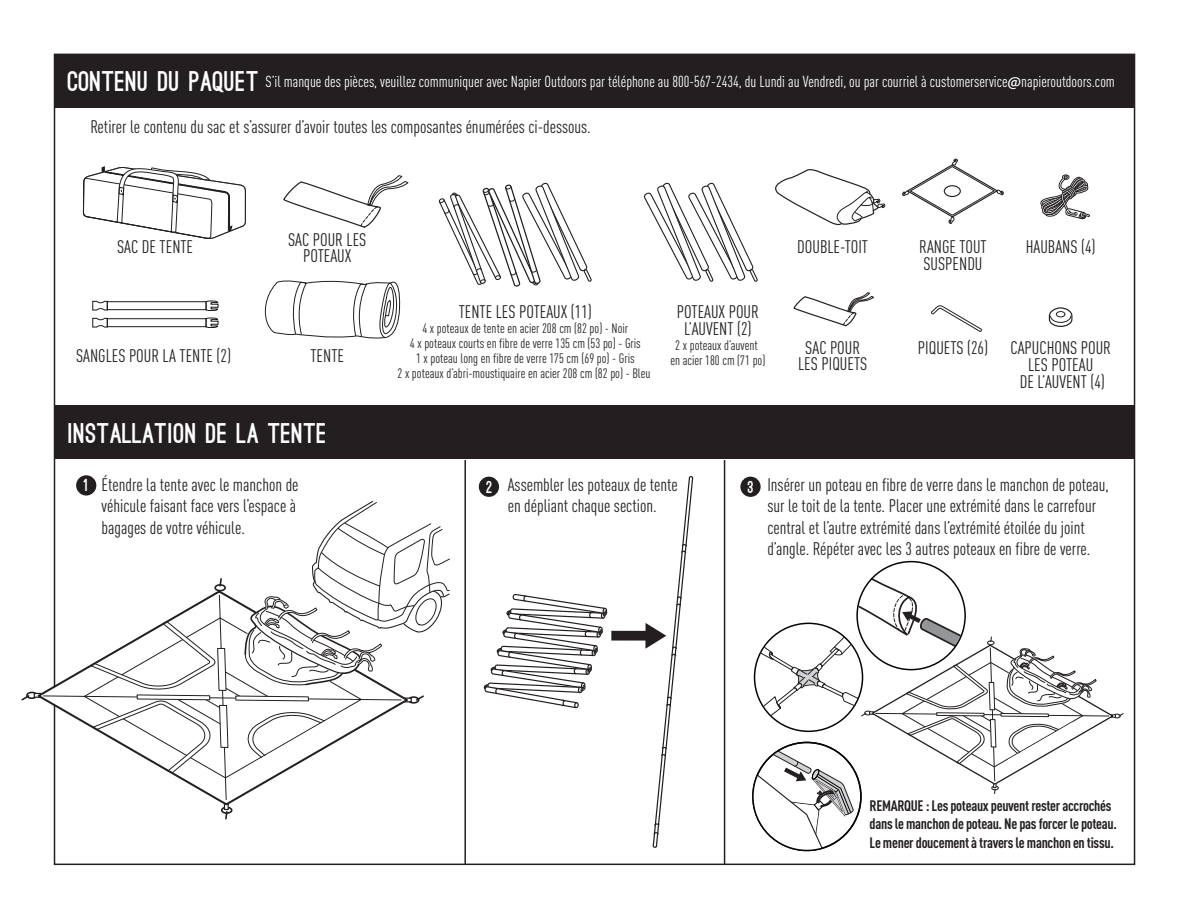
<style>
.page{position:relative;width:1188px;height:918px;background:#fff}
.page>*{position:absolute;margin:0;border:0;box-sizing:border-box;transform-origin:0 0}
.t1{font:900 27px "Ostrich Sans";letter-spacing:.02em;color:#fff}
.t2{font:condensed 18px/21.6px "DIN Pro";color:#231f20}
.t3{font:900 16.5px "Ostrich Sans";color:#fff}
.t4{font:condensed 15.75px "DIN Pro";color:#fff}
.t5{font:700 condensed 15px/18.6px "DIN Pro";letter-spacing:-.02em;color:#231f20}
.t6{font:condensed 13.5px/15px "DIN Pro";color:#231f20;text-align:center}
.s1{font-family:"Aller";font-stretch:normal;font-size:13.5px}
</style>
<div class="page">
<hr style="left:724px;top:460px;width:1px;height:405px;background:#231f20">
<hr style="left:464px;top:460px;width:2px;height:405px;background:#231f20">
<div style="left:54px;top:54px;width:1081px;height:54px;background:#231f20"></div>
<div style="left:740px;top:477px;width:21px;height:20px;background:#231f20;border-radius:50%"></div>
<div style="left:76px;top:475px;width:20px;height:21px;background:#231f20;border-radius:50%"></div>
<div style="left:54px;top:405px;width:1080px;height:54px;background:#231f20"></div>
<div style="left:479px;top:477px;width:20px;height:20px;background:#231f20;border-radius:50%"></div>
<svg style="left:483px;top:476px;width:210px;height:372px"></svg>
<svg style="left:83px;top:166px;width:163px;height:73px"></svg>
<svg style="left:775px;top:169px;width:111px;height:57px"></svg>
<svg style="left:205px;top:317px;width:14px;height:11px"></svg>
<div style="left:107px;top:318px;width:99px;height:9px;border:1px solid #1b1b19"></div>
<svg style="left:92px;top:318px;width:16px;height:10px"></svg>
<svg style="left:205px;top:300px;width:14px;height:11px"></svg>
<div style="left:107px;top:301px;width:99px;height:9px;border:1px solid #1b1b19"></div>
<svg style="left:92px;top:301px;width:16px;height:10px"></svg>
<svg style="left:265px;top:280px;width:136px;height:59px"></svg>
<svg style="left:793px;top:292px;width:81px;height:35px"></svg>
<svg style="left:902px;top:158px;width:102px;height:66px"></svg>
<div style="left:944px;top:185px;width:17px;height:12px;border:1px solid #231f20;border-radius:50%"></div>
<svg style="left:1040px;top:174px;width:50px;height:46px"></svg>
<svg style="left:931px;top:305px;width:51px;height:27px"></svg>
<svg style="left:283px;top:175px;width:126px;height:53px"></svg>
<svg style="left:1048px;top:307px;width:25px;height:20px"></svg>
<div style="left:26px;top:692px;width:12px;height:7px;border:2px solid #231f20;border-radius:50%"></div>
<svg style="left:34px;top:693px;width:8px;height:5px"></svg>
<svg style="left:21px;top:694px;width:10px;height:7px"></svg>
<svg style="left:39px;top:500px;width:411px;height:321px"></svg>
<svg style="left:438px;top:182px;width:154px;height:105px"></svg>
<svg style="left:644px;top:182px;width:114px;height:100px"></svg>
<svg style="left:753px;top:577px;width:371px;height:273px"></svg>
<h1 class="t1" style="left:68px;top:71px;width:193px">CONTENU DU PAQUET</h1>
<p class="t2" style="left:91px;top:114px;width:502px">Retirer le contenu du sac et s’assurer d’avoir toutes les composantes énumérées ci-dessous.</p>
<p class="t4" style="left:266px;top:70px;width:851px">S’il manque des pièces, veuillez communiquer avec Napier Outdoors par téléphone au 800-567-2434, du Lundi au Vendredi, ou par courriel à customerservice<span class="s1">@</span>napieroutdoors.com</p>
<p class="t2" style="left:117px;top:235px;width:78px">SAC DE TENTE</p>
<p class="t2" style="left:288px;top:230px;width:80px;line-height:16.8px;text-align:center">SAC POUR LES<br>POTEAUX</p>
<p class="t2" style="left:76px;top:343px;width:156px">SANGLES POUR LA TENTE (2)</p>
<p class="t2" style="left:310px;top:343px;width:35px">TENTE</p>
<h1 class="t1" style="left:68px;top:423px;width:261px">INSTALLATION DE LA TENTE</h1>
<p class="t2" style="left:459px;top:300px;width:135px">TENTE LES POTEAUX (11)</p>
<p class="t6" style="left:398px;top:320px;width:255px">4 x poteaux de tente en acier 208 cm (82 po) - Noir<br>4 x poteaux courts en fibre de verre 135 cm (53 po) - Gris<br>1 x poteau long en fibre de verre 175 cm (69 po) - Gris<br>2 x poteaux d’abri-moustiquaire en acier 208 cm (82 po) - Bleu</p>
<p class="t2" style="left:677px;top:302px;width:84px;line-height:16.8px;text-align:center">POTEAUX POUR<br>L’AUVENT (2)</p>
<p class="t6" style="left:670px;top:337px;width:96px">2 x poteaux d’auvent en acier 180 cm (71 po)</p>
<p class="t2" style="left:797px;top:234px;width:72px">DOUBLE-TOIT</p>
<p class="t2" style="left:919px;top:237px;width:69px;line-height:16.8px">RANGE TOUT<br>SUSPENDU</p>
<p class="t2" style="left:1026px;top:235px;width:71px">HAUBANS (4)</p>
<p class="t2" style="left:798px;top:338px;width:71px;line-height:16.8px;text-align:center">SAC POUR<br>LES PIQUETS</p>
<p class="t2" style="left:918px;top:336px;width:195px">PIQUETS (26) CAPUCHONS POUR</p>
<p class="t2" style="left:1028px;top:352px;width:66px">LES POTEAU</p>
<p class="t2" style="left:1020px;top:369px;width:86px">DE L’AUVENT (4)</p>
<p class="t2" style="left:102px;top:472px;width:198px">Étendre la tente avec le manchon de véhicule faisant face vers l’espace à bagages de votre véhicule.</p>
<p class="t2" style="left:508px;top:472px;width:172px">Assembler les poteaux de tente en dépliant chaque section.</p>
<p class="t2" style="left:767px;top:472px;width:343px">Insérer un poteau en fibre de verre dans le manchon de poteau, sur le toit de la tente. Placer une extrémité dans le carrefour central et l’autre extrémité dans l’extrémité étoilée du joint d’angle. Répéter avec les 3 autres poteaux en fibre de verre.</p>
<p class="t3" style="left:84px;top:479px;width:6px">1</p>
<p class="t3" style="left:748px;top:481px;width:7px">3</p>
<p class="t3" style="left:486px;top:481px;width:7px">2</p>
<p class="t5" style="left:870px;top:795px;width:249px">REMARQUE : Les poteaux peuvent rester accrochés dans le manchon de poteau. Ne pas forcer le poteau.<br>Le mener doucement à travers le manchon en tissu.</p>
</div>
